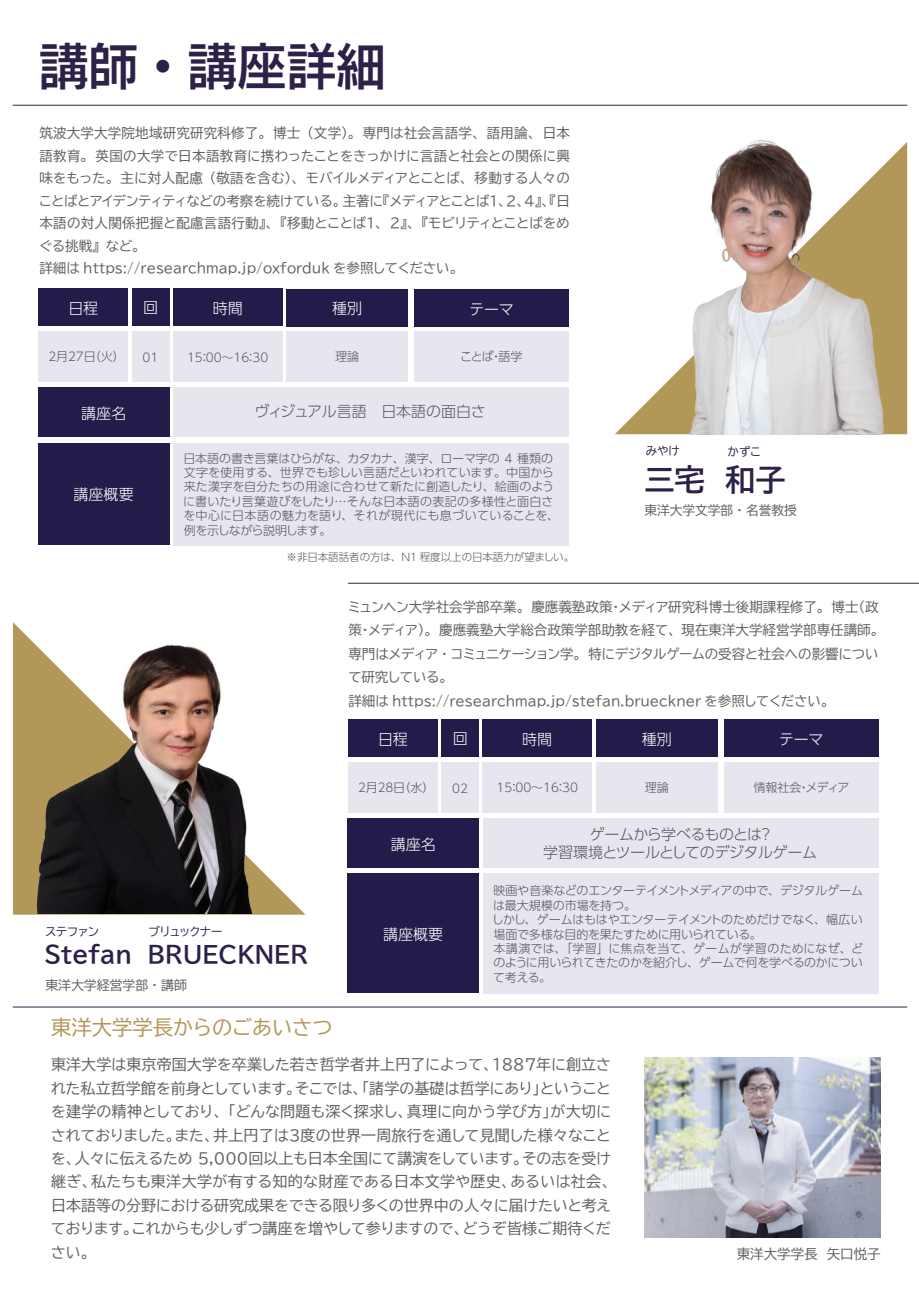
<style>
.page{position:relative;width:919px;height:1289px;background:#fff}
.page>*{position:absolute;margin:0;border:0;box-sizing:border-box;transform-origin:0 0}
.t1{font:49.5px "UD Kakugo Large Pr 6 N DB";color:#2e2147}
.t2{font:30.3px "BIZ UDP Gothic Bold";color:#2e2147}
.t3{font:23.1px "BIZ UDP Gothic Bold";color:#2e2147}
.t4{font:20.4px "BIZ UDP Gothic";color:#b39758}
.t5{font:15px/23.4px "BIZ UDP Gothic";letter-spacing:.015em;color:#606264;text-align:justify}
.t6{font:300 15px/18px "UD Shin Go Pr 6 N";letter-spacing:-.03em;color:#57585a;text-align:center}
.t7{font:300 15px "UD Shin Go Pr 6 N";color:#fff}
.t8{font:13.5px/22.5px "BIZ UDP Gothic";letter-spacing:.02em;color:#606264}
.t9{font:13.5px/23.7px "BIZ UDP Gothic";color:#606264}
.t10{font:12.9px "BIZ UDP Gothic";color:#606264}
.t11{font:12.75px "BIZ UDP Gothic";color:#606264}
.t12{font:300 12px/14.4px "UD Shin Go Pr 6 N";letter-spacing:-.005em;color:#57585a}
.t13{font:300 12px "UD Shin Go Pr 6 N";letter-spacing:-.04em;color:#57585a}
.t14{font:11.85px "BIZ UDP Gothic";color:#2e2147}
.t15{font:11.7px "BIZ UDP Gothic";color:#2e2147}
.t16{font:300 10.5px "UD Shin Go Pr 6 N";color:#57585a}
</style>
<div class="page">
<div style="left:890px;top:142px;width:17px;height:292px;background:#b39758"></div>
<img style="left:644px;top:1057px;width:236px;height:180px">
<hr style="left:13px;top:105px;width:894px;height:1px;background:#2e2147">
<hr style="left:13px;top:1006px;width:894px;height:1px;background:#2e2147">
<div style="left:38px;top:288px;width:90px;height:38px;background:#231c4a"></div>
<div style="left:173px;top:288px;width:109px;height:38px;background:#231c4a"></div>
<div style="left:286px;top:289px;width:121px;height:37px;background:#231c4a"></div>
<div style="left:173px;top:443px;width:396px;height:102px;background:#e5e6ee"></div>
<div style="left:132px;top:288px;width:37px;height:38px;background:#231c4a"></div>
<div style="left:38px;top:331px;width:90px;height:50px;background:#e5e6ee"></div>
<div style="left:173px;top:331px;width:109px;height:50px;background:#e5e6ee"></div>
<div style="left:286px;top:331px;width:121px;height:50px;background:#e5e6ee"></div>
<div style="left:132px;top:331px;width:37px;height:50px;background:#e5e6ee"></div>
<div style="left:414px;top:331px;width:155px;height:50px;background:#e5e6ee"></div>
<div style="left:173px;top:387px;width:396px;height:50px;background:#e5e6ee"></div>
<div style="left:414px;top:289px;width:155px;height:37px;background:#231c4a"></div>
<div style="left:38px;top:387px;width:131px;height:50px;background:#231c4a"></div>
<div style="left:38px;top:443px;width:131px;height:101px;background:#231c4a"></div>
<div style="left:348px;top:719px;width:90px;height:37px;background:#231c4a"></div>
<div style="left:482px;top:719px;width:109px;height:37px;background:#231c4a"></div>
<div style="left:596px;top:719px;width:121px;height:38px;background:#231c4a"></div>
<div style="left:483px;top:873px;width:395px;height:120px;background:#e5e6ee"></div>
<div style="left:441px;top:719px;width:38px;height:37px;background:#231c4a"></div>
<div style="left:348px;top:762px;width:90px;height:50px;background:#e5e6ee"></div>
<div style="left:482px;top:762px;width:109px;height:50px;background:#e5e6ee"></div>
<div style="left:596px;top:762px;width:121px;height:50px;background:#e5e6ee"></div>
<div style="left:441px;top:762px;width:38px;height:50px;background:#e5e6ee"></div>
<div style="left:724px;top:762px;width:154px;height:50px;background:#e5e6ee"></div>
<div style="left:482px;top:818px;width:396px;height:49px;background:#e5e6ee"></div>
<div style="left:724px;top:719px;width:154px;height:38px;background:#231c4a"></div>
<div style="left:347px;top:818px;width:132px;height:49px;background:#231c4a"></div>
<div style="left:347px;top:873px;width:132px;height:120px;background:#231c4a"></div>
<hr style="left:348px;top:583px;width:570px;height:1px;background:#2e2147">
<svg style="left:13px;top:622px;width:292px;height:292px;background:#b69f6b"></svg>
<img style="left:28px;top:622px;width:275px;height:291px">
<img style="left:615px;top:140px;width:275px;height:294px">
<h1 class="t1" style="left:39px;top:39px;width:348px">講師・講座詳細</h1>
<p class="t8" style="left:39px;top:122px;width:532px">筑波大学大学院地域研究研究科修了。博士（文学）。専門は社会言語学、語用論、日本語教育。英国の大学で日本語教育に携わったことをきっかけに言語と社会との関係に興味をもった。主に対人配慮（敬語を含む）、モバイルメディアとことば、移動する人々のことばとアイデンティティなどの考察を続けている。主著に『メディアとことば１、２、４』、『日本語の対人関係把握と配慮言語行動』、『移動とことば１、２』、『モビリティとことばをめぐる挑戦』など。<br>詳細は https://researchmap.jp/oxforduk を参照してください。</p>
<p class="t7" style="left:68px;top:296px;width:31px">日程</p>
<p class="t7" style="left:143px;top:295px;width:16px">回</p>
<p class="t7" style="left:213px;top:296px;width:31px">時間</p>
<p class="t7" style="left:332px;top:296px;width:31px">種別</p>
<p class="t12" style="left:48px;top:349px;width:78px">2月27日（火）</p>
<p class="t12" style="left:143px;top:349px;width:17px">01</p>
<p class="t12" style="left:187px;top:349px;width:83px">15：00～16：30</p>
<p class="t12" style="left:335px;top:349px;width:25px">理論</p>
<p class="t7" style="left:469px;top:297px;width:46px">テーマ</p>
<p class="t12" style="left:460px;top:349px;width:64px">ことば・語学</p>
<p class="t7" style="left:81px;top:401px;width:46px">講座名</p>
<p class="t6" style="left:254px;top:401px;width:233px">ヴィジュアル言語　日本語の面白さ</p>
<p class="t7" style="left:74px;top:482px;width:61px">講座概要</p>
<p class="t12" style="left:183px;top:450px;width:377px">日本語の書き言葉はひらがな、カタカナ、漢字、ローマ字の 4 種類の文字を使用する、世界でも珍しい言語だといわれています。中国から来た漢字を自分たちの用途に合わせて新たに創造したり、絵画のように書いたり言葉遊びをしたり…そんな日本語の表記の多様性と面白さを中心に日本語の魅力を語り、それが現代にも息づいていることを、例を示しながら説明します。</p>
<p class="t16" style="left:286px;top:549px;width:289px">※非日本語話者の方は、N1 程度以上の日本語力が望ましい。</p>
<p class="t15" style="left:645px;top:445px;width:35px">みやけ</p>
<p class="t15" style="left:727px;top:446px;width:35px">かずこ</p>
<h2 class="t2" style="left:644px;top:464px;width:143px">三宅　和子</h2>
<p class="t11" style="left:644px;top:503px;width:154px">東洋大学文学部・名誉教授</p>
<p class="t9" style="left:348px;top:594px;width:532px">ミュンヘン大学社会学部卒業。慶應義塾政策・メディア研究科博士後期課程修了。博士（政策・メディア）。慶應義塾大学総合政策学部助教を経て、現在東洋大学経営学部専任講師。専門はメディア・コミュニケーション学。特にデジタルゲームの受容と社会への影響について研究している。<br>詳細は https://researchmap.jp/stefan.brueckner を参照してください。</p>
<p class="t14" style="left:45px;top:925px;width:55px">ステファン</p>
<p class="t14" style="left:148px;top:925px;width:76px">ブリュックナー</p>
<h3 class="t3" style="left:44px;top:942px;width:265px">Stefan BRUECKNER</h3>
<p class="t10" style="left:45px;top:978px;width:143px">東洋大学経営学部・講師</p>
<h3 class="t4" style="left:51px;top:1016px;width:283px">東洋大学学長からのごあいさつ</h3>
<p class="t7" style="left:378px;top:726px;width:31px">日程</p>
<p class="t7" style="left:452px;top:726px;width:16px">回</p>
<p class="t7" style="left:522px;top:726px;width:31px">時間</p>
<p class="t7" style="left:641px;top:727px;width:31px">種別</p>
<p class="t12" style="left:358px;top:779px;width:78px">2月28日（水）</p>
<p class="t12" style="left:452px;top:780px;width:17px">02</p>
<p class="t12" style="left:496px;top:780px;width:83px">15：00～16：30</p>
<p class="t12" style="left:644px;top:779px;width:25px">理論</p>
<p class="t7" style="left:779px;top:727px;width:46px">テーマ</p>
<p class="t13" style="left:753px;top:777px;width:97px">情報社会・メディア</p>
<p class="t6" style="left:543px;top:825px;width:275px">ゲームから学べるものとは？<br>学習環境とツールとしてのデジタルゲーム</p>
<p class="t7" style="left:391px;top:832px;width:46px">講座名</p>
<p class="t7" style="left:383px;top:921px;width:62px">講座概要</p>
<p class="t12" style="left:492px;top:883px;width:373px">映画や音楽などのエンターテイメントメディアの中で、デジタルゲームは最大規模の市場を持つ。<br>しかし、ゲームはもはやエンターテイメントのためだけでなく、幅広い場面で多様な目的を果たすために用いられている。<br>本講演では、「学習」に焦点を当て、ゲームが学習のためになぜ、どのように用いられてきたのかを紹介し、ゲームで何を学べるのかについて考える。</p>
<p class="t5" style="left:51px;top:1052px;width:561px">東洋大学は東京帝国大学を卒業した若き哲学者井上円了によって、1887年に創立された私立哲学館を前身としています。そこでは、「諸学の基礎は哲学にあり」ということを建学の精神としており、 「どんな問題も深く探求し、真理に向かう学び方」が大切にされておりました。また、井上円了は3度の世界一周旅行を通して見聞した様々なことを、人々に伝えるため 5,000回以上も日本全国にて講演をしています。その志を受け継ぎ、私たちも東洋大学が有する知的な財産である日本文学や歴史、あるいは社会、日本語等の分野における研究成果をできる限り多くの世界中の人々に届けたいと考えております。これからも少しずつ講座を増やして参りますので、どうぞ皆様ご期待ください。</p>
<p class="t9" style="left:736px;top:1241px;width:146px">東洋大学学長　矢口悦子</p>
</div>
